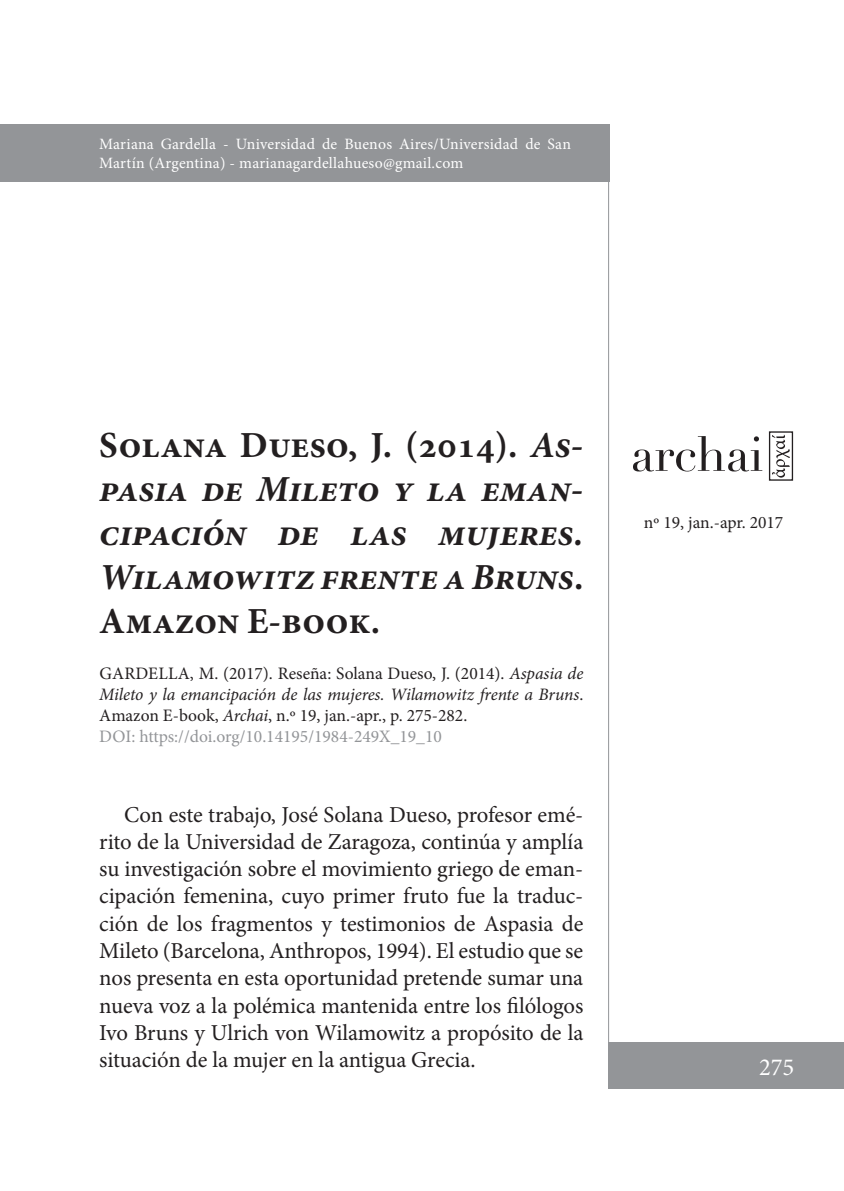
<style>
.page{position:relative;width:844px;height:1191px;background:#fff}
.page>*{position:absolute;margin:0;border:0;box-sizing:border-box;transform-origin:0 0}
.Título_original{font:italic 700 36.75px/44.1px "Minion Pro";color:#231f20;text-align:justify}
.t1{font:24.5px "Minion Pro";color:#fff}
.Texto{font:22.75px/27.3px "Minion Pro";letter-spacing:-.005em;color:#231f20;text-align:justify}
.Referência_e_DOI{font:17.5px/21px "Minion Pro";color:#231f20;text-align:justify}
.DOI{font:17.5px "Minion Pro";color:#939598}
.Filiação{font:15.75px/18.9px "Minion Pro";letter-spacing:.015em;color:#fff}
.s1{font-style:normal}
.s2{font-style:italic}
</style>
<div class="page">
<svg style="left:633px;top:436px;width:129px;height:35px"></svg>
<svg style="left:772px;top:435px;width:17px;height:42px"></svg>
<div style="left:768px;top:431px;width:24px;height:50px;border:1px solid #231f20"></div>
<hr style="left:608px;top:124px;width:1px;height:964px;background:#939598">
<div style="left:608px;top:1042px;width:235px;height:46px;background:#939598"></div>
<div style="left:0;top:124px;width:609px;height:57px;background:#939598"></div>
<p class="Filiação" style="left:99px;top:134px;width:473px">Mariana Gardella - Universidad de Buenos Aires/Universidad de San<br>Martín (Argentina) - marianagardellahueso@gmail.com</p>
<p class="Título_original" style="left:99px;top:422px;width:485px"><span class="s1">Solana Dueso, J. (2014).</span> As&shy;pasia de Mileto y la eman&shy;cipación de las mujeres.<br>Wilamowitz frente a Bruns<span class="s1">.<br>Amazon E-book.</span></p>
<p class="Referência_e_DOI" style="left:99px;top:663px;width:485px">GARDELLA, M. (2017). Reseña: Solana Dueso, J. (2014). <span class="s2">Aspasia de Mileto y la emancipación de las mujeres. Wilamowitz frente a Bruns</span>.<br>Amazon E-book, <span class="s2">Archai</span>, n.º 19, jan.-apr., p. 275-282.</p>
<p class="DOI" style="left:99px;top:725px;width:344px">DOI: https://doi.org/10.14195/1984-‑249X_19_10</p>
<p class="Texto" style="left:99px;top:800px;width:485px;text-indent:25px">Con este trabajo, José Solana Dueso, profesor emé&shy;rito de la Universidad de Zaragoza, continúa y amplía su investigación sobre el movimiento griego de eman&shy;cipación femenina, cuyo primer fruto fue la traduc&shy;ción de los fragmentos y testimonios de Aspasia de Mileto (Barcelona, Anthropos, 1994). El estudio que se nos presenta en esta oportunidad pretende sumar una nueva voz a la polémica mantenida entre los filólogos Ivo Bruns y Ulrich von Wilamowitz a propósito de la situación de la mujer en la antigua Grecia.</p>
<p class="Referência_e_DOI" style="left:643px;top:512px;width:141px">nº 19, jan.-apr. 2017</p>
<p class="t1" style="left:758px;top:1050px;width:37px">275</p>
</div>
